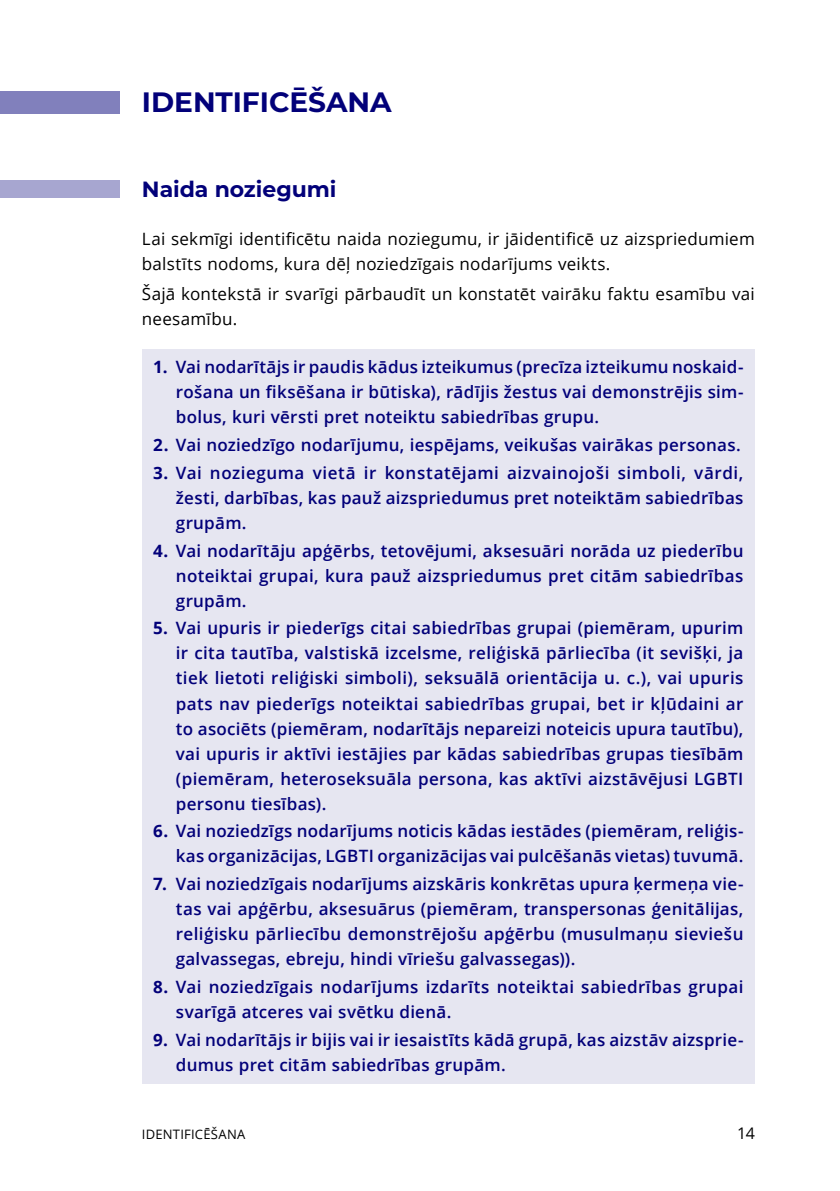
<style>
.page{position:relative;width:840px;height:1191px;background:#fff}
.page>*{position:absolute;margin:0;border:0;box-sizing:border-box;transform-origin:0 0}
.t1{font:700 28px "Montserrat";color:#020079}
.t2{font:700 22px "Montserrat";letter-spacing:-.005em;color:#020079}
.t3{font:600 17px/25px "Open Sans";letter-spacing:.015em;color:#020079;text-align:justify}
.t4{font:17px/25px "Open Sans";letter-spacing:.015em;color:#000}
.t5{font:16px "Open Sans";color:#000}
.t6{font:13px "Open Sans";letter-spacing:.025em;color:#000}
.s1{font-weight:700}
</style>
<div class="page">
<div style="left:0;top:91px;width:119px;height:23px;background:#8180bc"></div>
<div style="left:0;top:180px;width:119px;height:18px;background:#a7a6d0"></div>
<div style="left:142px;top:349px;width:612px;height:86px;background:#e6e6f1"></div>
<div style="left:142px;top:426px;width:612px;height:37px;background:#e6e6f1"></div>
<div style="left:142px;top:454px;width:612px;height:87px;background:#e6e6f1"></div>
<div style="left:142px;top:532px;width:612px;height:87px;background:#e6e6f1"></div>
<div style="left:142px;top:610px;width:612px;height:212px;background:#e6e6f1"></div>
<div style="left:142px;top:813px;width:612px;height:62px;background:#e6e6f1"></div>
<div style="left:142px;top:866px;width:612px;height:111px;background:#e6e6f1"></div>
<div style="left:142px;top:968px;width:612px;height:62px;background:#e6e6f1"></div>
<div style="left:142px;top:1021px;width:612px;height:62px;background:#e6e6f1"></div>
<h1 class="t1" style="left:142px;top:82px;width:251px">IDENTIFICĒŠANA</h1>
<p class="t2" style="left:142px;top:173px;width:196px">Naida noziegumi</p>
<p class="t4" style="left:142px;top:225px;width:614px">Lai sekmīgi identificētu naida noziegumu, ir jāidentificē uz aizspriedumiem balstīts nodoms, kura dēļ noziedzīgais nodarījums veikts.</p>
<p class="t4" style="left:142px;top:281px;width:614px">Šajā kontekstā ir svarīgi pārbaudīt un konstatēt vairāku faktu esamību vai neesamību.</p>
<p class="t3" style="left:176px;top:354px;width:568px;text-indent:-23px"><span class="s1">1.</span> Vai nodarītājs ir paudis kādus izteikumus (precīza izteikumu noskaid&shy;rošana un fiksēšana ir būtiska), rādījis žestus vai demonstrējis sim&shy;bolus, kuri vērsti pret noteiktu sabiedrības grupu.</p>
<p class="t3" style="left:153px;top:432px;width:588px"><span class="s1">2.</span> Vai noziedzīgo nodarījumu, iespējams, veikušas vairākas personas.</p>
<p class="t3" style="left:176px;top:460px;width:568px;text-indent:-23px"><span class="s1">3.</span> Vai nozieguma vietā ir konstatējami aizvainojoši simboli, vārdi, žesti, darbības, kas pauž aizspriedumus pret noteiktām sabiedrības grupām.</p>
<p class="t3" style="left:176px;top:537px;width:568px;text-indent:-23px"><span class="s1">4.</span> Vai nodarītāju apģērbs, tetovējumi, aksesuāri norāda uz piederību noteiktai grupai, kura pauž aizspriedumus pret citām sabiedrības grupām.</p>
<p class="t3" style="left:176px;top:615px;width:568px;text-indent:-23px"><span class="s1">5.</span> Vai upuris ir piederīgs citai sabiedrības grupai (piemēram, upurim ir cita tautība, valstiskā izcelsme, reliģiskā pārliecība (it sevišķi, ja tiek lietoti reliģiski simboli), seksuālā orientācija u. c.), vai upuris pats nav piederīgs noteiktai sabiedrības grupai, bet ir kļūdaini ar to asociēts (piemēram, nodarītājs nepareizi noteicis upura tautību), vai upuris ir aktīvi iestājies par kādas sabiedrības grupas tiesībām (piemēram, heteroseksuāla persona, kas aktīvi aizstāvējusi LGBTI personu tiesības).</p>
<p class="t3" style="left:153px;top:818px;width:591px;text-align:right"><span class="s1">6.</span> Vai noziedzīgs nodarījums noticis kādas iestādes (piemēram, reliģis&shy;kas organizācijas, LGBTI organizācijas vai pulcēšanās vietas) tuvumā.</p>
<p class="t3" style="left:176px;top:871px;width:568px;text-indent:-23px"><span class="s1">7.</span> Vai noziedzīgais nodarījums aizskāris konkrētas upura ķermeņa vie&shy;tas vai apģērbu, aksesuārus (piemēram, transpersonas ģenitālijas, reliģisku pārliecību demonstrējošu apģērbu (musulmaņu sieviešu galvassegas, ebreju, hindi vīriešu galvassegas)).</p>
<p class="t3" style="left:176px;top:974px;width:568px;text-indent:-23px"><span class="s1">8.</span> Vai noziedzīgais nodarījums izdarīts noteiktai sabiedrības grupai svarīgā atceres vai svētku dienā.</p>
<p class="t3" style="left:176px;top:1027px;width:568px;text-indent:-23px"><span class="s1">9.</span> Vai nodarītājs ir bijis vai ir iesaistīts kādā grupā, kas aizstāv aizsprie&shy;dumus pret citām sabiedrības grupām.</p>
<p class="t6" style="left:142px;top:1125px;width:13px">Iden</p>
<p class="t6" style="left:173px;top:1125px;width:26px">ti ficēš</p>
<p class="t6" style="left:218px;top:1125px;width:28px">ana</p>
<p class="t5" style="left:736px;top:1121px;width:19px">14</p>
</div>
